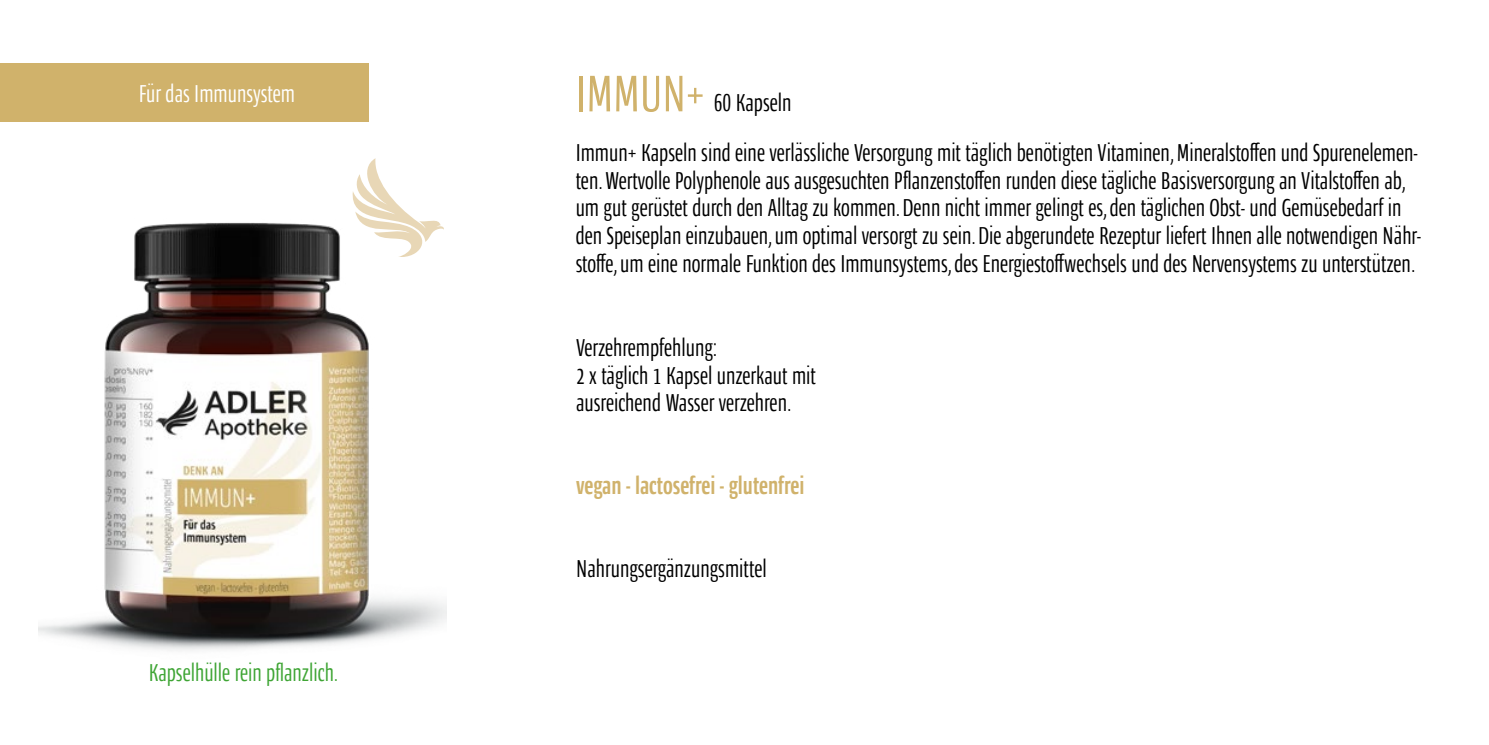
<style>
.page{position:relative;width:1489px;height:745px;background:#fff}
.page>*{position:absolute;margin:0;border:0;box-sizing:border-box;transform-origin:0 0}
.t1{font:25px/27.5px "Ardoise Std Compact";color:#000}
.t2{font:700 25px "Ardoise Std Compact";color:#d0b26b}
.t3{font:25px "Ardoise Std Compact";color:#3fa535}
.t4{font:25px "Ardoise Std Compact";color:#fff}
.s1{font-size:52.5px;color:#d0b26b}
</style>
<div class="page">
<div style="left:0;top:64px;width:369px;height:58px;background:#d0b26b"></div>
<img style="left:39px;top:222px;width:407px;height:429px">
<svg style="left:353px;top:158px;width:91px;height:98px"></svg>
<p class="t4" style="left:139px;top:79px;width:157px">Für das Immunsystem</p>
<p class="t1" style="left:575px;top:77px;width:843px;line-height:50px"><span class="s1">IMMUN+</span> 60 Kapseln<br>Immun+ Kapseln sind eine verlässliche Versorgung mit täglich benötigten Vitaminen, Mineralstoffen und Spurenelemen-</p>
<p class="t1" style="left:575px;top:166px;width:846px">ten. Wertvolle Polyphenole aus ausgesuchten Pflanzenstoffen runden diese tägliche Basisversorgung an Vitalstoffen ab, um gut gerüstet durch den Alltag zu kommen. Denn nicht immer gelingt es, den täglichen Obst- und Gemüsebedarf in den Speiseplan einzubauen, um optimal versorgt zu sein. Die abgerundete Rezeptur liefert Ihnen alle notwendigen Nähr&shy;stoffe, um eine normale Funktion des Immunsystems, des Energiestoffwechsels und des Nervensystems zu unterstützen.</p>
<p class="t1" style="left:576px;top:333px;width:241px">Verzehrempfehlung:<br>2 x täglich 1 Kapsel unzerkaut mit ausreichend Wasser verzehren.</p>
<p class="t2" style="left:576px;top:471px;width:230px">vegan - lactosefrei - glutenfrei</p>
<p class="t3" style="left:149px;top:658px;width:191px">Kapselhülle rein pflanzlich.</p>
<p class="t1" style="left:576px;top:553px;width:192px">Nahrungsergänzungsmittel</p>
</div>
